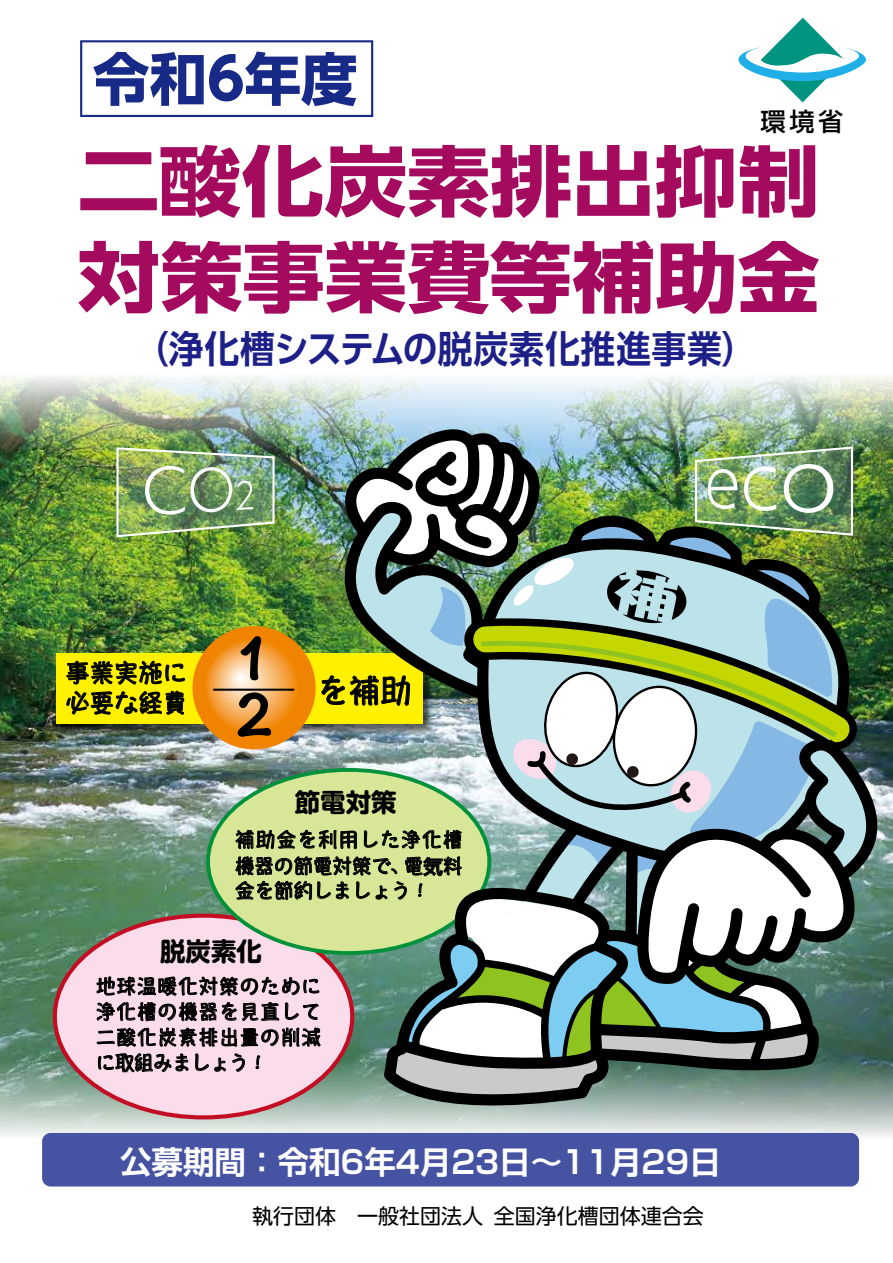
<style>
.page{position:relative;width:893px;height:1263px;background:#fff}
.page>*{position:absolute;margin:0;border:0;box-sizing:border-box;transform-origin:0 0}
.t1{font:700 76.5px/96px "UD Shin Go Pro";color:#a40b5e;scale:1.08 1}
.t2{font:63px "Hannotate SC W7";color:#000}
.t3{font:700 56.85px "UD Shin Go Pro";color:#172a88}
.t4{font:700 37.5px "UD Shin Go Pro De";letter-spacing:.02em;color:#1d2088;scale:.93 1}
.t5{font:700 31.5px "Shin Go Pro De";color:#fff}
.t6{font:31.5px "Hannotate SC W7";color:#000}
.t7{font:700 25.5px "Shin M Go Pro";color:#000}
.t8{font:500 25.2px "Shin Go Pro";color:#000}
.t9{font:24.3px/30px "Hannotate SC W7";color:#000}
.t10{font:21px "UD Shin Go Pro";color:#000}
.t11{font:19.5px/25.5px "Hannotate TC W7";letter-spacing:.055em;color:#000;text-align:justify}
.s1{font-family:"Shin Go Pro";font-weight:500}
</style>
<div class="page">
<img style="left:0;top:452px;width:66px;height:607px">
<img style="left:0;top:376px;width:893px;height:76px">
<svg style="left:0;top:1059px;width:893px;height:80px;background:#bfcac4"></svg>
<div style="left:42px;top:1133px;width:817px;height:53px;background:#4653a2;border-radius:9px"></div>
<div style="left:80px;top:40px;width:293px;height:77px;border:2px solid #172a88"></div>
<svg style="left:738px;top:18px;width:128px;height:84px"></svg>
<div style="left:56px;top:653px;width:366px;height:71px;background:#fff100"></div>
<svg style="left:55px;top:916px;width:297px;height:201px;background:#efb4c3"></svg>
<svg style="left:378px;top:1102px;width:258px;height:85px"></svg>
<img style="left:66px;top:412px;width:827px;height:690px">
<h3 class="t3" style="left:93px;top:33px;width:266px">令和6年度</h3>
<p class="t8" style="left:760px;top:101px;width:85px">環境省</p>
<h1 class="t1" style="left:77px;top:131px;width:689px">二酸化炭素排出抑制対策事業費等補助金</h1>
<h3 class="t4" style="left:134px;top:318px;width:671px">（浄化槽システムの脱炭素化推進事業）</h3>
<p class="t9" style="left:65px;top:656px;width:123px">事業実施に必要な経費</p>
<h3 class="t6" style="left:222px;top:670px;width:191px"><sup>１</sup> を補助</h3>
<h2 class="t2" style="left:223px;top:677px;width:64px">２</h2>
<h3 class="t7" style="left:295px;top:782px;width:104px">節電対策</h3>
<p class="t11" style="left:235px;top:826px;width:229px">補助金を利用した浄化槽機器の節電対策で、電<span class="s1">気</span>料金を節約しましょう！</p>
<h3 class="t7" style="left:160px;top:930px;width:104px">脱炭素化</h3>
<p class="t11" style="left:96px;top:972px;width:226px">地球温暖化対策のために浄化槽の機器を見直して二酸化炭素排出量の削減に取組みましょう！</p>
<h3 class="t5" style="left:120px;top:1136px;width:602px">公募期間：令和6年4月23日～11月29日</h3>
<p class="t10" style="left:252px;top:1199px;width:453px">執行団体　一般社団法人全国浄化槽団体連合会</p>
</div>
